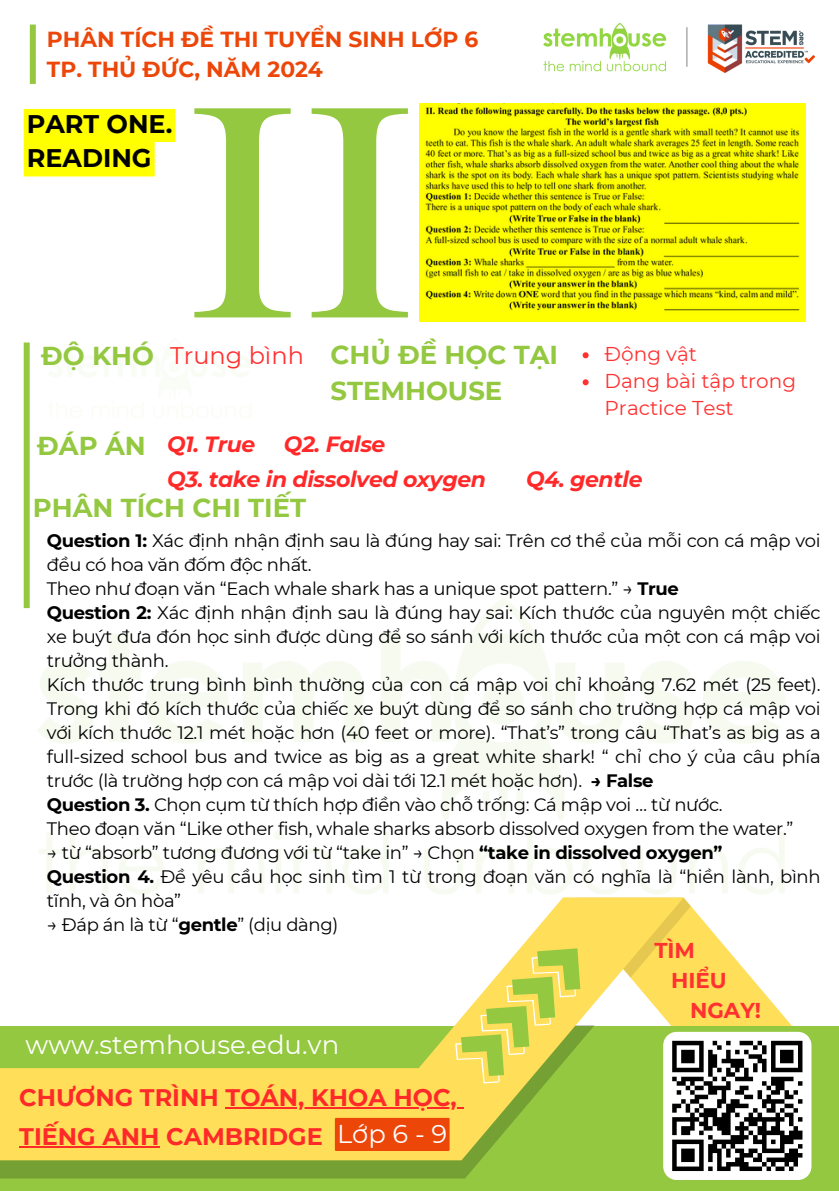
<style>
.page{position:relative;width:839px;height:1191px;background:#fff}
.page>*{position:absolute;margin:0;border:0;box-sizing:border-box;transform-origin:0 0}
.t1{font:304.4px "Times NRMT Pro";color:#93c840}
.t2{font:26px "Montserrat";color:#fff}
.t3{font:700 25.8px/36px "Montserrat";color:#93c840}
.t4{font:25.8px "Montserrat";color:#fff}
.t5{font:700 25.4px/34.4px "Montserrat";color:#000}
.t6{font:700 24px "Montserrat";color:#ff2929}
.t7{font:24px "Montserrat";color:#ff3131}
.t8{font:italic 700 22px/34.4px "Montserrat";letter-spacing:-.02em;color:#ff2929}
.t9{font:700 21.8px/30.4px "Montserrat";color:#ec4608}
.t10{font:700 21.4px "Montserrat";color:#ff3131}
.t11{font:20px/27px "Montserrat";color:#ff3131}
.t12{font:18px/24px "Montserrat";letter-spacing:-.02em;color:#000}
.s1{font-weight:700}
</style>
<div class="page">
<img style="left:535px;top:22px;width:279px;height:84px">
<div style="left:30px;top:25px;width:6px;height:59px;background:#93c840"></div>
<div style="left:0;top:1026px;width:838px;height:165px;background:#93c840"></div>
<svg style="left:0;top:1160px;width:335px;height:19px;background:#78a233"></svg>
<div style="left:0;top:1068px;width:335px;height:92px;background:#ffde59"></div>
<div style="left:24px;top:342px;width:6px;height:266px;background:#93c840"></div>
<img style="left:420px;top:104px;width:385px;height:217px">
<hr style="left:225px;top:1107px;width:232px;height:2px;background:#ff2929">
<hr style="left:19px;top:1146px;width:140px;height:2px;background:#ff2929">
<svg style="left:335px;top:898px;width:476px;height:282px"></svg>
<svg style="left:24px;top:109px;width:151px;height:67px;background:#ff1"></svg>
<svg style="left:582px;top:352px;width:6px;height:6px"></svg>
<svg style="left:582px;top:379px;width:6px;height:6px"></svg>
<p class="t9" style="left:47px;top:24px;width:433px">PHÂN TÍCH ĐỀ THI TUYỂN SINH LỚP 6<br>TP. THỦ ĐỨC, NĂM 2024</p>
<h2 class="t5" style="left:27px;top:107px;width:147px">PART ONE.<br>READING</h2>
<h4 class="t1" style="left:184px;top:99px;width:236px">II</h4>
<p class="t3" style="left:41px;top:338px;width:114px">ĐỘ KHÓ</p>
<p class="t7" style="left:170px;top:341px;width:135px">Trung bình</p>
<p class="t3" style="left:330px;top:337px;width:229px">CHỦ ĐỀ HỌC TẠI<br>STEMHOUSE</p>
<p class="t11" style="left:604px;top:341px;width:94px">Động vật</p>
<p class="t11" style="left:604px;top:368px;width:193px">Dạng bài tập trong<br>Practice Test</p>
<h3 class="t3" style="left:37px;top:428px;width:110px">ĐÁP ÁN</h3>
<h3 class="t8" style="left:167px;top:427px;width:320px;text-indent:117px">Q2. False<br>Q3. take in dissolved oxygen</h3>
<h3 class="t8" style="left:167px;top:427px;width:90px">Q1. True</h3>
<h2 class="t3" style="left:33px;top:490px;width:275px">PHÂN TÍCH CHI TIẾT</h2>
<h3 class="t8" style="left:526px;top:461px;width:118px">Q4. gentle</h3>
<h5 class="t12" style="left:47px;top:529px;width:775px"><span class="s1">Question 1:</span> Xác định nhận định sau là đúng hay sai: Trên cơ thể của mỗi con cá mập voi đều có hoa văn đốm độc nhất.</h5>
<h2 class="t12" style="left:47px;top:577px;width:633px">Theo như đoạn văn “Each whale shark has a unique spot pattern.” → <span class="s1">True</span></h2>
<p class="t12" style="left:47px;top:601px;width:775px;text-align:justify"><span class="s1">Question 2:</span> Xác định nhận định sau là đúng hay sai: Kích thước của nguyên một chiếc xe buýt đưa đón học sinh được dùng để so sánh với kích thước của một con cá mập voi trưởng thành.</p>
<p class="t12" style="left:47px;top:673px;width:775px;text-align:justify">Kích thước trung bình bình thường của con cá mập voi chỉ khoảng 7.62 mét (25 feet).<br>Trong khi đó kích thước của chiếc xe buýt dùng để so sánh cho trường hợp cá mập voi với kích thước 12.1 mét hoặc hơn (40 feet or more). “That’s” trong câu “That’s as big as a full-sized school bus and twice as big as a great white shark! “ chỉ cho ý của câu phía trước (là trường hợp con cá mập voi dài tới 12.1 mét hoặc hơn). <span class="s1">→ False</span></p>
<p class="t12" style="left:47px;top:793px;width:677px"><span class="s1">Question 3.</span> Chọn cụm từ thích hợp điền vào chỗ trống: Cá mập voi … từ nước.</p>
<p class="t12" style="left:47px;top:817px;width:748px">Theo đoạn văn “Like other fish, whale sharks absorb dissolved oxygen from the water.”</p>
<p class="t12" style="left:47px;top:841px;width:677px">→ từ “absorb” tương đương với từ “take in” → Chọn <span class="s1">“take in dissolved oxygen”</span></p>
<p class="t12" style="left:47px;top:865px;width:775px"><span class="s1">Question 4.</span> Đề yêu cầu học sinh tìm 1 từ trong đoạn văn có nghĩa là “hiền lành, bình tĩnh, và ôn hòa”</p>
<p class="t12" style="left:47px;top:913px;width:293px">→ Đáp án là từ “<span class="s1">gentle</span>” (dịu dàng)</p>
<p class="t10" style="left:654px;top:938px;width:42px">TÌM</p>
<h3 class="t10" style="left:671px;top:967px;width:57px">HIỂU</h3>
<h2 class="t2" style="left:26px;top:1028px;width:315px">www.stemhouse.edu.vn</h2>
<h2 class="t6" style="left:19px;top:1082px;width:439px">CHƯƠNG TRÌNH TOÁN, KHOA HỌC,</h2>
<p class="t6" style="left:19px;top:1121px;width:305px">TIẾNG ANH CAMBRIDGE</p>
<p class="t4" style="left:337px;top:1118px;width:112px">Lớp6-9</p>
<h2 class="t10" style="left:690px;top:997px;width:72px">NGAY!</h2>
</div>
